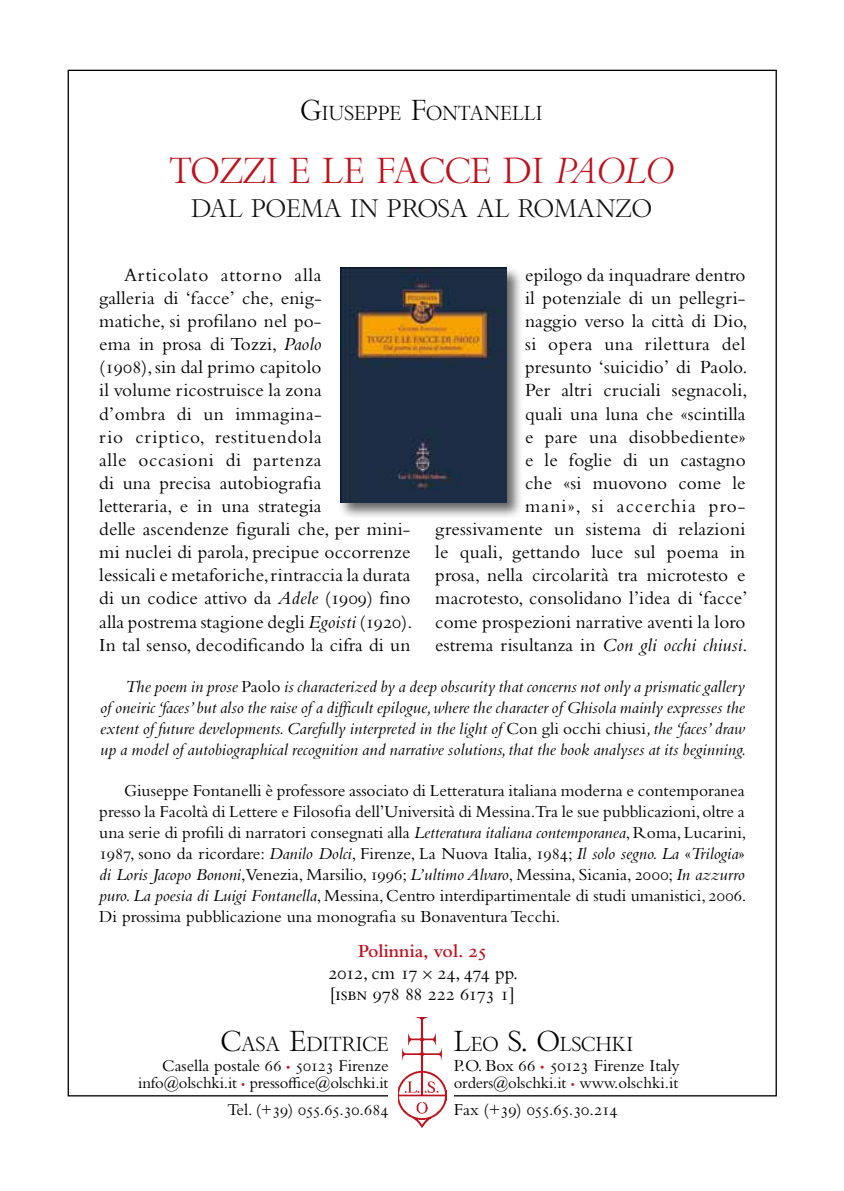
<style>
.page{position:relative;width:844px;height:1191px;background:#fff}
.page>*{position:absolute;margin:0;border:0;box-sizing:border-box;transform-origin:0 0}
.t1{font:35px "Bembo Titling MT Std";color:#bb1320}
.t2{font:24.5px "Bembo Titling MT Std";color:#111}
.t3{font:19.6px "Bembo Titling MT Std";color:#000}
.t4{font:19.25px/23.1px "Bembo Std";letter-spacing:.01em;color:#000}
.t5{font:17.5px/21px "Bembo Std";color:#000;text-align:justify}
.t6{font:italic 17.5px/21px "Bembo Std";letter-spacing:.005em;color:#000;text-align:justify}
.t7{font:17.5px "Bembo Std";letter-spacing:-.02em;color:#000}
.t8{font:17.15px "Bembo Std";color:#000}
.t9{font:17.15px "Bembo Std";letter-spacing:-.02em;color:#000}
.t10{font:16.62px "Bembo Std";letter-spacing:-.01em;color:#000}
.s1{font-size:28px}
.s2{font-style:italic}
.s3{font-style:normal}
.s4{font-weight:600;color:#bb1320}
.s5{font-family:"Bembo Cost"}
.s6{font-size:11.9px;color:#bb1320}
.s7{font-size:11.38px;color:#bb1320}
.s8{font-size:12.25px;color:#bb1320}
</style>
<div class="page">
<img style="left:398px;top:1017px;width:48px;height:110px">
<div style="left:338px;top:266px;width:185px;height:254px;background:#000;opacity:.6"></div>
<img style="left:340px;top:268px;width:166px;height:235px">
<p class="t3" style="left:300px;top:101px;width:243px"><span class="s1">G</span>IUSEPPE <span class="s1">F</span>ONTANELLI</p>
<h1 class="t1" style="left:170px;top:149px;width:505px">TOZZI E LE FACCE DI <span class="s2">PAOLO</span></h1>
<p class="t2" style="left:191px;top:193px;width:462px">DAL POEMA IN PROSA AL ROMANZO</p>
<p class="t4" style="left:99px;top:263px;width:314px;text-indent:25px">Articolato attorno alla<br>galleria di ‘facce’ che, enig-<br>matiche, si profilano nel po-<br>ema in prosa di Tozzi, <span class="s2">Paolo<br></span>(1908), sin dal primo capitolo<br>il volume ricostruisce la zona<br>d’ombra di un immagina-<br>rio criptico, restituendola<br>alle occasioni di partenza<br>di una precisa autobiografia<br>letteraria, e in una strategia<br>delle ascendenze figurali che, per mini&shy;mi nuclei di parola, precipue occorrenze lessicali e metaforiche, rintraccia la durata di un codice attivo da <span class="s2">Adele</span> (1909) fino alla postrema stagione degli <span class="s2">Egoisti</span> (1920).<br>In tal senso, decodificando la cifra di un</p>
<p class="t4" style="left:435px;top:263px;width:314px;text-align:right">epilogo da inquadrare dentro<br>il potenziale di un pellegri-<br>naggio verso la città di Dio,<br>si opera una rilettura del<br>presunto ‘suicidio’ di Paolo.<br>Per altri cruciali segnacoli,<br>quali una luna che «scintilla<br>e pare una disobbediente»<br>e le foglie di un castagno<br>che «si muovono come le<br>mani», si accerchia pro&shy;gressivamente un sistema di relazioni le quali, gettando luce sul poema in prosa, nella circolarità tra microtesto e macrotesto, consolidano l’idea di ‘facce’ come prospezioni narrative aventi la loro estrema risultanza in <span class="s2">Con gli occhi chiusi</span>.</p>
<p class="t6" style="left:100px;top:675px;width:647px;text-indent:25px">The poem in prose <span class="s3">Paolo</span> is characterized by a deep obscurity that concerns not only a prismatic gallery of oneiric ‘faces’ but also the raise of a difficult epilogue, where the character of Ghisola mainly expresses the extent of future developments. Carefully interpreted in the light of <span class="s3">Con gli occhi chiusi</span>, the ‘faces’ draw up a model of autobiographical recognition and narrative solutions, that the book analyses at its beginning.</p>
<p class="t5" style="left:99px;top:779px;width:648px;text-indent:25px">Giuseppe Fontanelli è professore associato di Letteratura italiana moderna e contemporanea presso la Facoltà di Lettere e Filosofia dell’Università di Messina.Tra le sue pubblicazioni, oltre a una serie di profili di narratori consegnati alla <span class="s2">Letteratura italiana contemporanea</span>, Roma, Lucarini, 1987, sono da ricordare: <span class="s2">Danilo Dolci</span>, Firenze, La Nuova Italia, 1984; <span class="s2">Il solo segno. La</span> «<span class="s2">Trilogia</span>» <span class="s2">di Loris Jacopo Bononi</span>,Venezia, Marsilio, 1996; <span class="s2">L’ultimo Alvaro</span>, Messina, Sicania, 2000; <span class="s2">In azzurro puro. La poesia di Luigi Fontanella</span>, Messina, Centro interdipartimentale di studi umanistici, 2006.<br>Di prossima pubblicazione una monografia su Bonaventura Tecchi.</p>
<p class="t4" style="left:328px;top:940px;width:191px;line-height:21px;text-align:center"><span class="s4">Polinnia, vol. 25<br></span>2012, cm 17 <span class="s5">¥</span> 24, 474 pp. [isbn 978 88 222 6173 1]</p>
<p class="t3" style="left:221px;top:1031px;width:169px"><span class="s1">C</span>ASA <span class="s1">E</span>DITRICE</p>
<p class="t8" style="left:162px;top:1055px;width:228px">Casella postale 66 <span class="s6">•</span> 50123 Firenze</p>
<p class="t10" style="left:138px;top:1073px;width:251px">info@olschki.it <span class="s7">•</span> pressoffice@olschki.it</p>
<p class="t9" style="left:227px;top:1099px;width:162px">Tel. (+39) 055.65.30.684</p>
<p class="t3" style="left:453px;top:1031px;width:181px"><span class="s1">L</span>EO <span class="s1">S. O</span>LSCHKI</p>
<p class="t5" style="left:453px;top:1054px;width:227px">P.O. Box 66 <span class="s8">•</span> 50123 Firenze Italy</p>
<p class="t10" style="left:453px;top:1073px;width:226px">orders@olschki.it <span class="s7">•</span> www.olschki.it</p>
<p class="t7" style="left:453px;top:1098px;width:165px">Fax (+39) 055.65.30.214</p>
</div>
